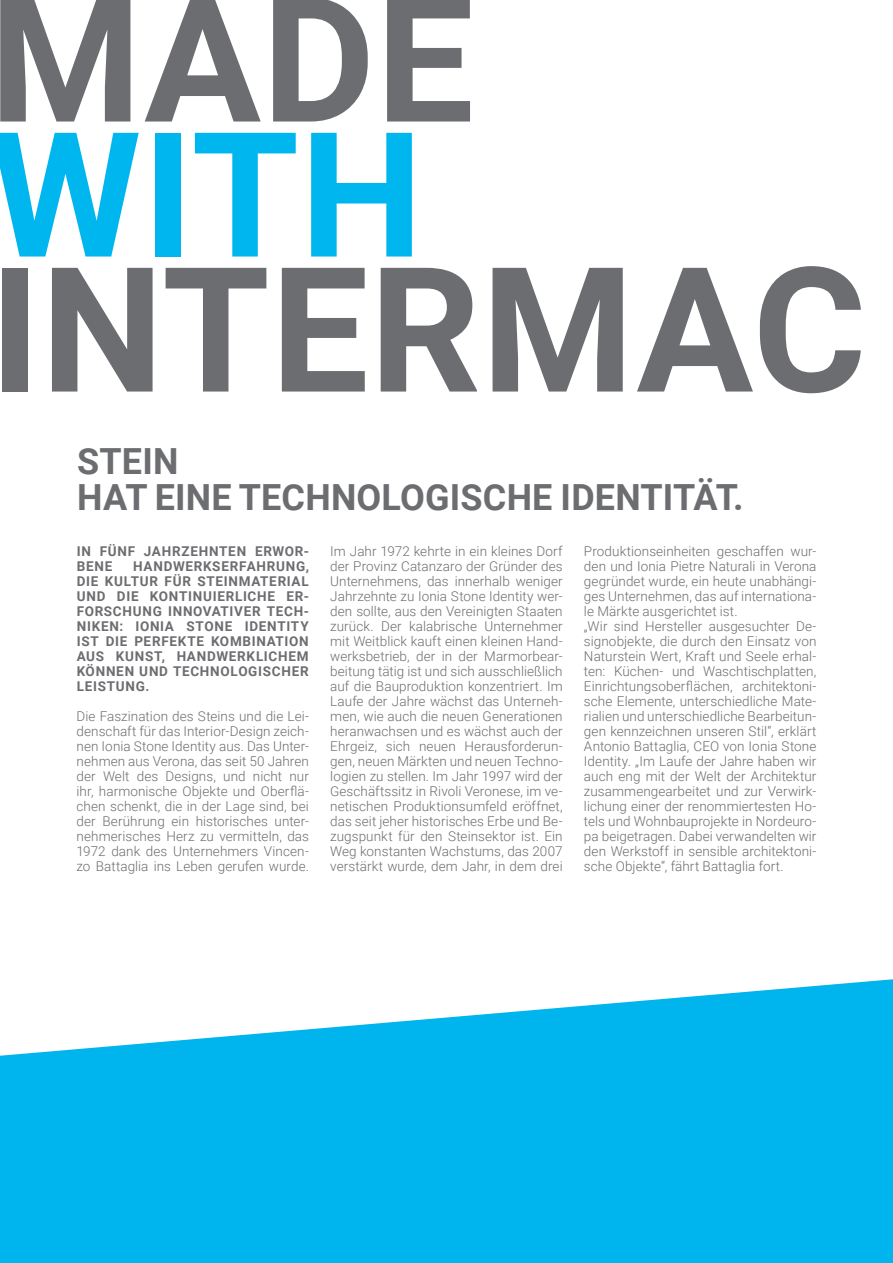
<style>
.page{position:relative;width:893px;height:1263px;background:#fff}
.page>*{position:absolute;margin:0;border:0;box-sizing:border-box;transform-origin:0 0}
.t1{font:700 174px/135px "Roboto";letter-spacing:.005em;color:#6c6d70}
._5_TITOLINO_Grigio_2{font:700 36px/36px "Roboto";letter-spacing:.005em;color:#6c6d70}
.t2{font:300 13.5px/15px "Roboto";letter-spacing:.005em;color:#6c6d70;text-align:justify}
.t3{font:700 13.5px/15px "Roboto";letter-spacing:.055em;color:#6c6d70}
.s1{color:#00b6ef}
</style>
<div class="page">
<svg style="left:0;top:979px;width:893px;height:284px;background:#22bef0"></svg>
<p class="t1" style="left:-11px;top:-14px;width:879px">MADE<br><span class="s1">WITH<br></span>INTERMAC</p>
<p class="_5_TITOLINO_Grigio_2" style="left:77px;top:441px;width:668px">STEIN<br>HAT EINE TECHNOLOGISCHE IDENTITÄT.</p>
<p class="t3" style="left:77px;top:543px;width:234px">IN FÜNF JAHRZEHNTEN ERWOR-<br>BENE</p>
<p class="t2" style="left:330px;top:543px;width:234px">Im Jahr 1972 kehrte in ein kleines Dorf der Provinz Catanzaro der Gründer des Unternehmens, das innerhalb weniger Jahrzehnte zu Ionia Stone Identity wer&shy;den sollte, aus den Vereinigten Staaten zurück. Der kalabrische Unternehmer mit Weitblick kauft einen kleinen Hand&shy;werksbetrieb, der in der Marmorbear&shy;beitung tätig ist und sich ausschließlich auf die Bauproduktion konzentriert. Im Laufe der Jahre wächst das Unterneh&shy;men, wie auch die neuen Generationen heranwachsen und es wächst auch der Ehrgeiz, sich neuen Herausforderun&shy;gen, neuen Märkten und neuen Techno&shy;logien zu stellen. Im Jahr 1997 wird der Geschäftssitz in Rivoli Veronese, im ve&shy;netischen Produktionsumfeld eröffnet, das seit jeher historisches Erbe und Be&shy;zugspunkt für den Steinsektor ist. Ein Weg konstanten Wachstums, das 2007 verstärkt wurde, dem Jahr, in dem drei</p>
<p class="t2" style="left:584px;top:543px;width:234px">Produktionseinheiten geschaffen wur&shy;den und Ionia Pietre Naturali in Verona gegründet wurde, ein heute unabhängi&shy;ges Unternehmen, das auf internationa&shy;le Märkte ausgerichtet ist.</p>
<p class="t3" style="left:77px;top:558px;width:234px;text-align:justify;text-indent:57px">HANDWERKSERFAHRUNG, DIE KULTUR FÜR STEINMATERIAL UND DIE KONTINUIERLICHE ER-FORSCHUNG INNOVATIVER TECH-NIKEN: IONIA STONE IDENTITY IST DIE PERFEKTE KOMBINATION AUS KUNST, HANDWERKLICHEM KÖNNEN UND TECHNOLOGISCHER LEISTUNG.</p>
<p class="t2" style="left:77px;top:708px;width:234px">Die Faszination des Steins und die Lei&shy;denschaft für das Interior-Design zeich&shy;nen Ionia Stone Identity aus. Das Unter&shy;nehmen aus Verona, das seit 50 Jahren der Welt des Designs, und nicht nur ihr, harmonische Objekte und Oberflä&shy;chen schenkt, die in der Lage sind, bei der Berührung ein historisches unter&shy;nehmerisches Herz zu vermitteln, das 1972 dank des Unternehmers Vincen&shy;zo Battaglia ins Leben gerufen wurde.</p>
<p class="t2" style="left:584px;top:618px;width:234px">„Wir sind Hersteller ausgesuchter De&shy;signobjekte, die durch den Einsatz von Naturstein Wert, Kraft und Seele erhal&shy;ten: Küchen- und Waschtischplatten, Einrichtungsoberflächen, architektoni&shy;sche Elemente, unterschiedliche Mate&shy;rialien und unterschiedliche Bearbeitun&shy;gen kennzeichnen unseren Stil“, erklärt Antonio Battaglia, CEO von Ionia Stone Identity. „Im Laufe der Jahre haben wir auch eng mit der Welt der Architektur zusammengearbeitet und zur Verwirk&shy;lichung einer der renommiertesten Ho&shy;tels und Wohnbauprojekte in Nordeuro&shy;pa beigetragen. Dabei verwandelten wir den Werkstoff in sensible architektoni&shy;sche Objekte“, fährt Battaglia fort.</p>
</div>
